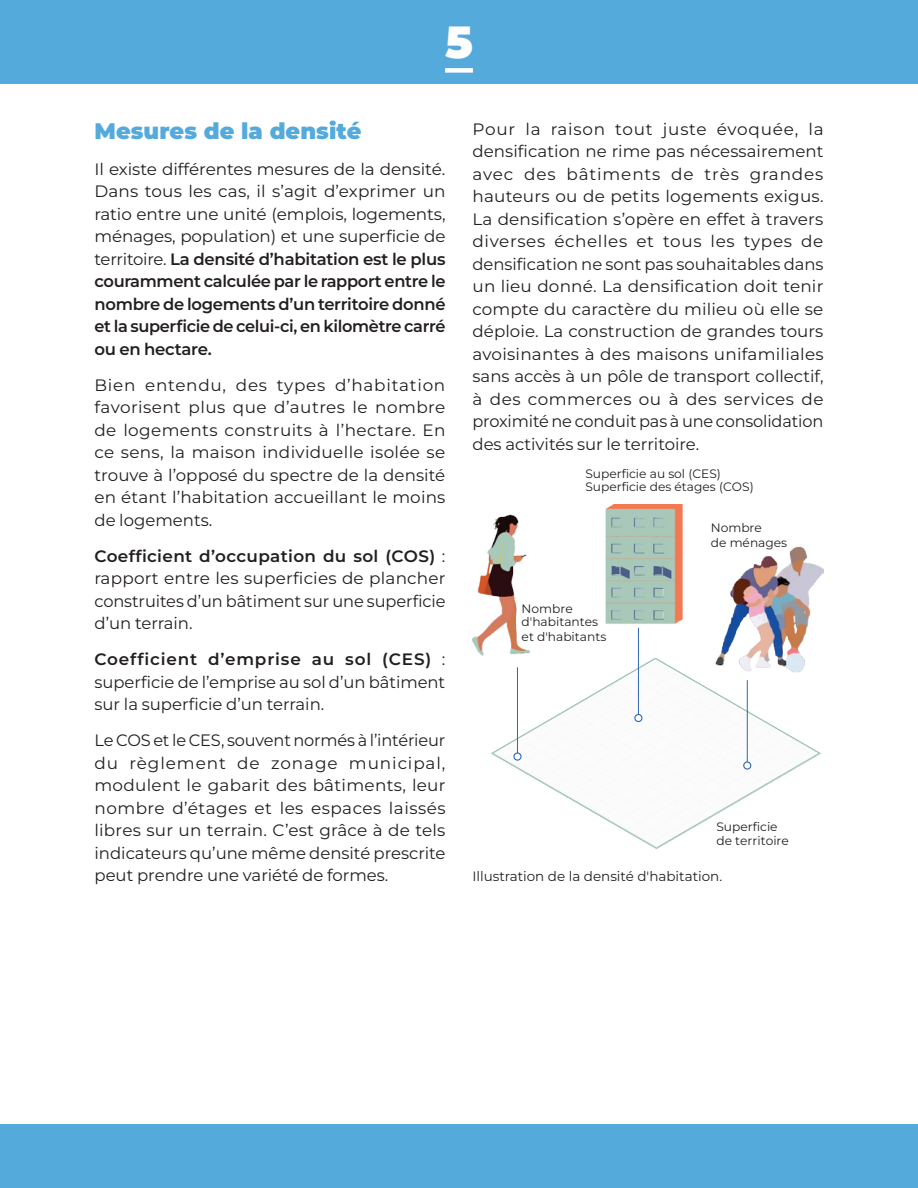
<style>
.page{position:relative;width:918px;height:1188px;background:#fff}
.page>*{position:absolute;margin:0;border:0;box-sizing:border-box;transform-origin:0 0}
.t1{font:900 45px "Montserrat";color:#fff}
.t2{font:900 22.5px "Montserrat";letter-spacing:.005em;color:#55aadc}
.t3{font:16.5px/22.5px "Montserrat";color:#231f20;text-align:justify}
.Vignette{font:13.5px "Montserrat";color:#231f20}
.t4{font:12.15px/14.7px "Montserrat";color:#231f20}
.s1{font-weight:600}
</style>
<div class="page">
<div style="left:0;top:0;width:918px;height:83px;background:#55aadc"></div>
<div style="left:0;top:1125px;width:918px;height:63px;background:#55aadc"></div>
<img style="left:472px;top:505px;width:352px;height:153px">
<svg style="left:491px;top:658px;width:330px;height:191px"></svg>
<hr style="left:517px;top:667px;width:1px;height:86px;background:#2f66b1">
<hr style="left:638px;top:628px;width:1px;height:86px;background:#2f66b1">
<hr style="left:747px;top:680px;width:1px;height:82px;background:#2f66b1">
<div style="left:513px;top:752px;width:9px;height:9px;border:1px solid #2f66b1;border-radius:50%"></div>
<div style="left:634px;top:714px;width:9px;height:8px;border:1px solid #2f66b1;border-radius:50%"></div>
<div style="left:743px;top:761px;width:8px;height:9px;border:1px solid #2f66b1;border-radius:50%"></div>
<div style="left:445px;top:68px;width:28px;height:5px;background:#fff"></div>
<h1 class="t1" style="left:445px;top:9px;width:29px">5</h1>
<h3 class="t2" style="left:94px;top:114px;width:268px">Mesures de la densité</h3>
<p class="t3" style="left:94px;top:157px;width:353px">Il existe différentes mesures de la densité.<br>Dans tous les cas, il s’agit d’exprimer un ratio entre une unité (emplois, logements, ménages, population) et une superficie de territoire. <span class="s1">La densité d’habitation est le plus couramment calculée par le rapport entre le nombre de logements d’un territoire donné et la superficie de celui-ci, en kilomètre carré ou en hectare.</span></p>
<p class="t3" style="left:94px;top:373px;width:353px">Bien entendu, des types d’habitation favorisent plus que d’autres le nombre de logements construits à l’hectare. En ce sens, la maison individuelle isolée se trouve à l’opposé du spectre de la densité en étant l’habitation accueillant le moins de logements.</p>
<p class="t3" style="left:94px;top:544px;width:353px"><span class="s1">Coefficient d’occupation du sol (COS)</span> : rapport entre les superficies de plancher construites d’un bâtiment sur une superficie d’un terrain.</p>
<p class="t3" style="left:94px;top:648px;width:353px"><span class="s1">Coefficient d’emprise au sol (CES)</span> : superficie de l’emprise au sol d’un bâtiment sur la superficie d’un terrain.</p>
<p class="t3" style="left:94px;top:729px;width:353px">Le COS et le CES, souvent normés à l’intérieur du règlement de zonage municipal, modulent le gabarit des bâtiments, leur nombre d’étages et les espaces laissés libres sur un terrain. C’est grâce à de tels indicateurs qu’une même densité prescrite peut prendre une variété de formes.</p>
<p class="t3" style="left:472px;top:117px;width:353px">Pour la raison tout juste évoquée, la densification ne rime pas nécessairement avec des bâtiments de très grandes hauteurs ou de petits logements exigus.<br>La densification s’opère en effet à travers diverses échelles et tous les types de densification ne sont pas souhaitables dans un lieu donné. La densification doit tenir compte du caractère du milieu où elle se déploie. La construction de grandes tours avoisinantes à des maisons unifamiliales sans accès à un pôle de transport collectif, à des commerces ou à des services de proximité ne conduit pas à une consolidation des activités sur le territoire.</p>
<p class="t4" style="left:585px;top:466px;width:170px;line-height:13.2px">Superficie au sol (CES)<br>Superficie des étages (COS)</p>
<p class="t4" style="left:522px;top:602px;width:78px;line-height:13.2px">Nombre d'habitantes</p>
<p class="t4" style="left:522px;top:629px;width:86px">et d'habitants</p>
<p class="t4" style="left:711px;top:520px;width:78px">Nombre<br>de ménages</p>
<p class="t4" style="left:716px;top:819px;width:74px">Superficie de territoire</p>
<p class="Vignette" style="left:472px;top:867px;width:251px">Illustration de la densité d'habitation.</p>
</div>
